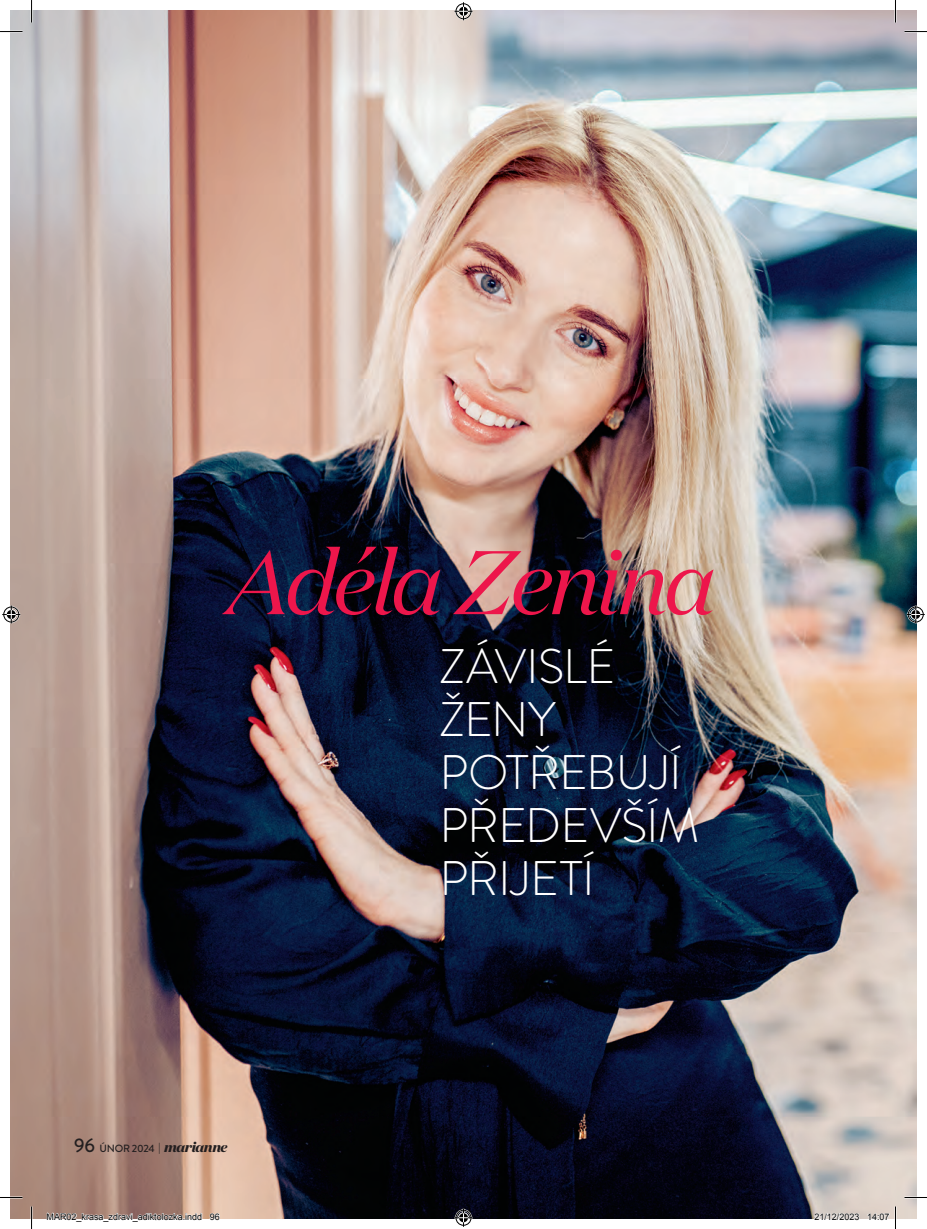
<style>
.page{position:relative;width:927px;height:1229px;background:#fff}
.page>*{position:absolute;margin:0;border:0;box-sizing:border-box;transform-origin:0 0}
.t1{font:italic 90px "Domaine Display";letter-spacing:-.04em;color:#ed164b}
.t2{font:300 48.45px/52.9px "Brandon Grotesque";letter-spacing:-.015em;color:#fff}
.t3{font:500 10.5px "Brandon Grotesque";letter-spacing:-.02em;color:#231f20}
.t4{font:9px "Arial";color:#000}
.s1{font-size:19.5px}
.s2{font-family:"Domaine Display";font-weight:700;font-style:italic;font-size:13.8px}
</style>
<div class="page">
<img style="left:10px;top:10px;width:906px;height:1208px">
<hr style="left:0;top:1196px;width:23px;height:2px;background:#fff">
<hr style="left:904px;top:1196px;width:22px;height:2px;background:#fff">
<hr style="left:894px;top:0;width:2px;height:23px;background:#fff">
<hr style="left:894px;top:1206px;width:2px;height:22px;background:#fff">
<svg style="left:0;top:31px;width:23px;height:1px"></svg>
<svg style="left:904px;top:31px;width:22px;height:1px"></svg>
<svg style="left:10px;top:1196px;width:13px;height:1px"></svg>
<svg style="left:904px;top:1196px;width:13px;height:1px"></svg>
<svg style="left:31px;top:0;width:1px;height:23px"></svg>
<svg style="left:31px;top:1206px;width:1px;height:22px"></svg>
<svg style="left:894px;top:10px;width:1px;height:13px"></svg>
<svg style="left:454px;top:2px;width:18px;height:18px"></svg>
<svg style="left:454px;top:1208px;width:18px;height:18px"></svg>
<svg style="left:2px;top:605px;width:18px;height:18px"></svg>
<svg style="left:906px;top:605px;width:18px;height:18px"></svg>
<svg style="left:47px;top:1210px;width:155px;height:9px"></svg>
<svg style="left:209px;top:1212px;width:11px;height:7px"></svg>
<svg style="left:813px;top:1212px;width:46px;height:7px"></svg>
<svg style="left:866px;top:1206px;width:29px;height:13px"></svg>
<h1 class="t1" style="left:227px;top:530px;width:489px">Adéla Zenina</h1>
<p class="t3" style="left:74px;top:1143px;width:155px"><span class="s1">96</span> ÚNOR 2024 | <span class="s2">marianne</span></p>
<h2 class="t2" style="left:439px;top:639px;width:261px">ZÁVISLÉ<br>ŽENY<br>POTŘEBUJÍ<br>PŘEDEVŠÍM<br>PŘIJETÍ</h2>
<p class="t4" style="left:47px;top:1210px;width:175px">MAR02_krasa_zdravi_adiktolozka.indd 96</p>
<p class="t4" style="left:814px;top:1210px;width:77px">21/12/2023 14:07</p>
</div>
